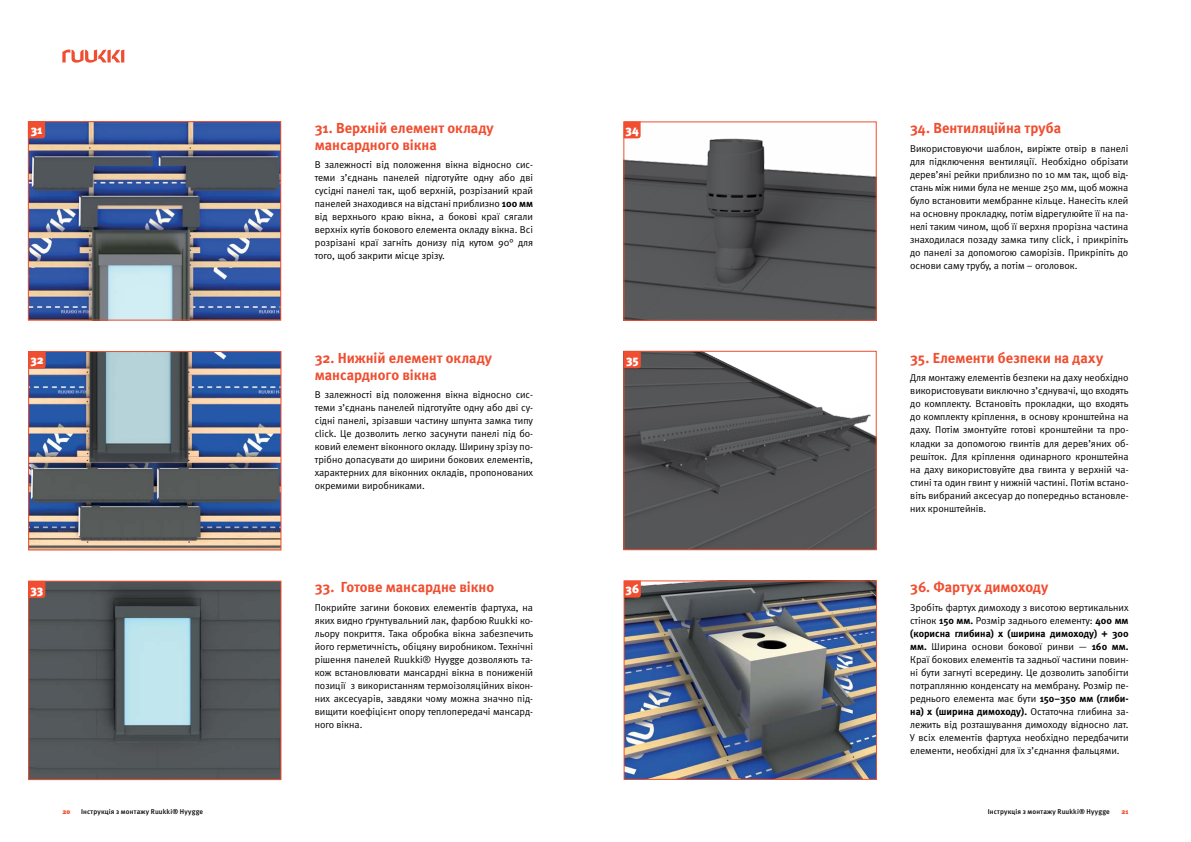
<style>
.page{position:relative;width:1191px;height:842px;background:#fff}
.page>*{position:absolute;margin:0;border:0;box-sizing:border-box;transform-origin:0 0}
.t1{font:14.5px/17px "Meta Bold C";color:#f04e30}
.t2{font:12px "Meta Black C";color:#fff}
.t3{font:10px/13px "Meta Normal C";color:#000;text-align:justify}
.t4{font:10px "Meta Bold C";color:#000}
.t5{font:7px "Meta Medium C";letter-spacing:.025em;color:#000}
.t6{font:7px "Meta Black C";color:#f04e30}
.s1{font-family:"Meta Bold C"}
.s2{font-family:"Meta Normal C"}
</style>
<div class="page">
<img style="left:30px;top:353px;width:249px;height:195px">
<div style="left:28px;top:351px;width:253px;height:199px;border:1px solid #f04e30"></div>
<img style="left:30px;top:583px;width:249px;height:195px">
<div style="left:28px;top:581px;width:253px;height:199px;border:1px solid #f04e30"></div>
<img style="left:626px;top:583px;width:248px;height:195px">
<div style="left:624px;top:581px;width:252px;height:199px;border:1px solid #f04e30"></div>
<img style="left:625px;top:124px;width:249px;height:195px">
<div style="left:623px;top:122px;width:253px;height:199px;border:1px solid #f04e30"></div>
<img style="left:625px;top:353px;width:249px;height:195px">
<div style="left:623px;top:351px;width:253px;height:199px;border:1px solid #f04e30"></div>
<img style="left:30px;top:123px;width:249px;height:195px">
<div style="left:28px;top:121px;width:253px;height:199px;border:1px solid #f04e30"></div>
<svg style="left:62px;top:50px;width:62px;height:13px"></svg>
<svg style="left:29px;top:351px;width:17px;height:18px"></svg>
<svg style="left:28px;top:581px;width:17px;height:17px"></svg>
<svg style="left:624px;top:581px;width:17px;height:17px"></svg>
<svg style="left:623px;top:121px;width:17px;height:17px"></svg>
<svg style="left:624px;top:351px;width:17px;height:17px"></svg>
<svg style="left:28px;top:121px;width:17px;height:17px"></svg>
<p class="t2" style="left:31px;top:123px;width:13px">31</p>
<p class="t2" style="left:30px;top:353px;width:15px">32</p>
<h1 class="t1" style="left:315px;top:119px;width:180px">31. Верхній елемент окладу мансардного вікна</h1>
<p class="t3" style="left:315px;top:158px;width:220px">В залежності від положення вікна відносно сис&shy;теми з’єднань панелей підготуйте одну або дві сусідні панелі так, щоб верхній, розрізаний край панелей знаходився на відстані приблизно <span class="s1">100 мм </span>від верхнього краю вікна, а бокові краї сягали верхніх кутів бокового елемента окладу вікна. Всі розрізані краї загніть донизу під кутом 90° для того, щоб закрити місце зрізу.</p>
<h1 class="t1" style="left:315px;top:349px;width:179px">32. Нижній елемент окладу мансардного вікна</h1>
<p class="t3" style="left:315px;top:388px;width:220px">В залежності від положення вікна відносно сис&shy;теми з’єднань панелей підготуйте одну або дві су&shy;сідні панелі, зрізавши частину шпунта замка типу click. Це дозволить легко засунути панелі під бо&shy;ковий елемент віконного окладу. Ширину зрізу по&shy;трібно допасувати до ширини бокових елементів, характерних для віконних окладів, пропонованих окремими виробниками.</p>
<p class="t2" style="left:625px;top:123px;width:15px">34</p>
<h1 class="t1" style="left:910px;top:119px;width:153px">34. Вентиляційна труба</h1>
<p class="t3" style="left:910px;top:142px;width:220px">Використовуючи шаблон, виріжте отвір в панелі для підключення вентиляції. Необхідно обрізати дерев’яні рейки приблизно по 10 мм так, щоб від&shy;стань між ними була не менше 250 мм, щоб можна було встановити мембранне кільце. Нанесіть клей на основну прокладку, потім відрегулюйте її на па&shy;нелі таким чином, щоб її верхня прорізна частина знаходилася позаду замка типу click, і прикріпіть до панелі за допомогою саморізів. Прикріпіть до основи саму трубу, а потім – оголовок.</p>
<p class="t2" style="left:626px;top:353px;width:14px">35</p>
<h1 class="t1" style="left:910px;top:349px;width:194px">35. Елементи безпеки на даху</h1>
<p class="t3" style="left:910px;top:371px;width:220px">Для монтажу елементів безпеки на даху необхідно використовувати виключно з’єднувачі, що входять до комплекту. Встановіть прокладки, що входять до комплекту кріплення, в основу кронштейна на даху. Потім змонтуйте готові кронштейни та про&shy;кладки за допомогою гвинтів для дерев’яних об&shy;решіток. Для кріплення одинарного кронштейна на даху використовуйте два гвинта у верхній ча&shy;стині та один гвинт у нижній частині. Потім встано&shy;віть вибраний аксесуар до попередньо встановле&shy;них кронштейнів.</p>
<h1 class="t1" style="left:315px;top:578px;width:181px">33. Готове мансардне вікно</h1>
<p class="t3" style="left:315px;top:601px;width:220px">Покрийте загини бокових елементів фартуха, на яких видно ґрунтувальний лак, фарбою Ruukki ко&shy;льору покриття. Така обробка вікна забезпечить його герметичність, обіцяну виробником. Технічні рішення панелей Ruukki® Hyygge дозволяють та&shy;кож встановлювати мансардні вікна в пониженій позиції з використанням термоізоляційних вікон&shy;них аксесуарів, завдяки чому можна значно під&shy;вищити коефіцієнт опору теплопередачі мансард&shy;ного вікна.</p>
<p class="t2" style="left:30px;top:583px;width:14px">33</p>
<p class="t2" style="left:625px;top:582px;width:15px">36</p>
<h1 class="t1" style="left:910px;top:578px;width:140px">36. Фартух димоходу</h1>
<p class="t3" style="left:910px;top:601px;width:220px">Зробіть фартух димоходу з висотою вертикальних стінок <span class="s1">150 мм.</span> Розмір заднього елементу: <span class="s1">400 мм</span></p>
<p class="t4" style="left:910px;top:627px;width:220px">(корисна глибина) х (ширина димоходу) + 300</p>
<p class="t3" style="left:910px;top:640px;width:220px"><span class="s1">мм.</span> Ширина основи бокової ринви — <span class="s1">160 мм.<br></span>Краї бокових елементів та задньої частини повин&shy;ні бути загнуті всередину. Це дозволить запобігти потраплянню конденсату на мембрану. Розмір пе&shy;реднього елемента має бути <span class="s1">150–350 мм (глиби-</span></p>
<p class="t4" style="left:910px;top:705px;width:220px">на) х (ширина димоходу). <span class="s2">Остаточна глибина за-</span></p>
<p class="t3" style="left:910px;top:718px;width:220px">лежить від розташування димоходу відносно лат.<br>У всіх елементів фартуха необхідно передбачити елементи, необхідні для їх з’єднання фальцями.</p>
<p class="t6" style="left:62px;top:807px;width:9px">20</p>
<p class="t5" style="left:81px;top:807px;width:124px">Інструкція з монтажу Ruukki® Hyygge</p>
<p class="t5" style="left:987px;top:807px;width:124px">Інструкція з монтажу Ruukki® Hyygge</p>
<p class="t6" style="left:1121px;top:807px;width:9px">21</p>
</div>
